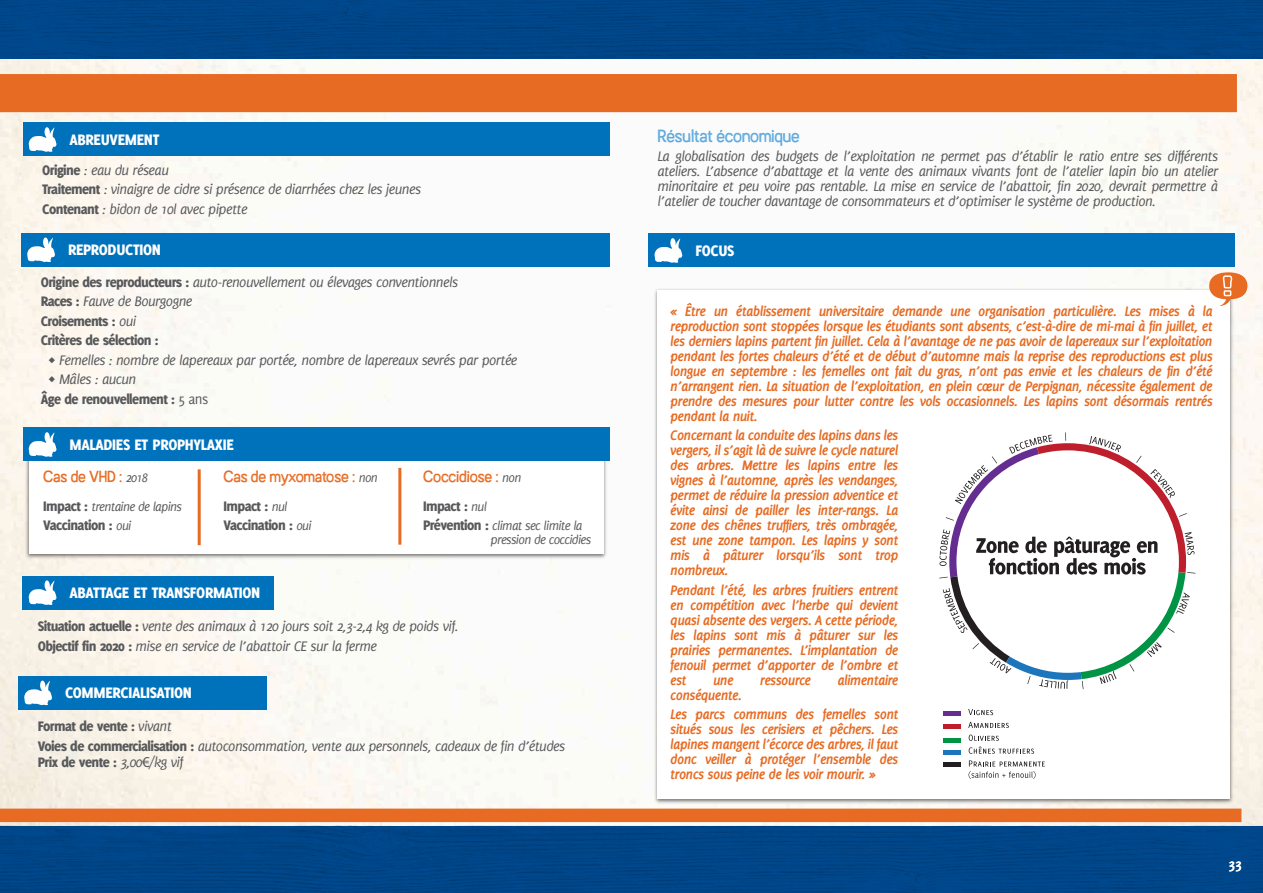
<style>
.page{position:relative;width:1263px;height:893px;background:#fff}
.page>*{position:absolute;margin:0;border:0;box-sizing:border-box;transform-origin:0 0}
.t1{font:800 16.65px "Delicious";letter-spacing:-.02em;color:#fff}
.t2{font:16.5px "Austral Sans Stamp";letter-spacing:-.02em;color:#5da9dd}
.t3{font:italic 700 15.15px/15px "Delicious";letter-spacing:-.045em;color:#e76b22;text-align:justify}
.t4{font:italic 15.15px/19.5px "Delicious";letter-spacing:-.04em;color:#58595b}
.t5{font:800 15.15px/19.5px "Delicious";letter-spacing:-.04em;color:#58595b}
.t6{font:15px "Austral Sans Stamp";letter-spacing:-.015em;color:#e76b22}
.t7{font:700 15px "Delicious";color:#fff}
.t8{font:italic 13.65px/13.5px "Delicious";letter-spacing:-.05em;color:#58595b}
.s1{font-weight:800;font-style:normal}
.s2{font-weight:400;font-style:italic}
.s3{font-weight:400}
.s4{font-family:"Delicious";font-style:italic;font-size:13.65px;color:#58595b}
.s5{font-weight:800;font-style:normal;font-size:15.15px}
.s6{font-weight:400;font-style:italic;font-size:13.65px}
.s7{font-family:"Myriad Pro";font-weight:400}
</style>
<div class="page">
<img style="left:0;top:59px;width:1263px;height:766px">
<img style="left:0;top:0;width:1263px;height:59px">
<img style="left:0;top:825px;width:1263px;height:68px">
<div style="left:0;top:74px;width:1237px;height:38px;background:#e76b22"></div>
<div style="left:0;top:809px;width:1241px;height:13px;background:#e76b22"></div>
<img style="left:24px;top:461px;width:585px;height:99px">
<div style="left:29px;top:450px;width:575px;height:104px;background:#fff"></div>
<img style="left:652px;top:287px;width:583px;height:518px">
<div style="left:657px;top:291px;width:572px;height:508px;background:#fff"></div>
<svg style="left:1209px;top:272px;width:38px;height:34px"></svg>
<div style="left:23px;top:123px;width:586px;height:33px;background:#0072bc"></div>
<svg style="left:29px;top:127px;width:27px;height:25px"></svg>
<div style="left:21px;top:233px;width:588px;height:33px;background:#0072bc"></div>
<svg style="left:27px;top:237px;width:28px;height:25px"></svg>
<div style="left:23px;top:428px;width:586px;height:33px;background:#0072bc"></div>
<svg style="left:29px;top:432px;width:27px;height:25px"></svg>
<hr style="left:198px;top:469px;width:3px;height:76px;background:#e76b22">
<hr style="left:398px;top:468px;width:3px;height:77px;background:#e76b22">
<div style="left:23px;top:576px;width:251px;height:33px;background:#0072bc"></div>
<svg style="left:29px;top:580px;width:27px;height:25px"></svg>
<div style="left:18px;top:676px;width:248px;height:33px;background:#0072bc"></div>
<svg style="left:24px;top:681px;width:28px;height:24px"></svg>
<div style="left:649px;top:234px;width:586px;height:33px;background:#0072bc"></div>
<svg style="left:654px;top:238px;width:28px;height:25px"></svg>
<div style="left:943px;top:711px;width:17px;height:5px;background:#662d91"></div>
<div style="left:943px;top:724px;width:17px;height:5px;background:#bf1e2d"></div>
<div style="left:943px;top:738px;width:17px;height:5px;background:#009444"></div>
<div style="left:943px;top:750px;width:17px;height:5px;background:#1d76bc"></div>
<div style="left:943px;top:762px;width:17px;height:5px;background:#231f20"></div>
<svg style="left:968px;top:709px;width:25px;height:6px"></svg>
<svg style="left:968px;top:722px;width:41px;height:6px"></svg>
<svg style="left:969px;top:734px;width:65px;height:20px"></svg>
<svg style="left:968px;top:760px;width:77px;height:19px"></svg>
<svg style="left:939px;top:432px;width:256px;height:257px"></svg>
<p class="t1" style="left:70px;top:130px;width:91px">ABREUVEMENT</p>
<p class="t4" style="left:42px;top:160px;width:380px"><span class="s1">Origine</span> : eau du réseau<br><span class="s1">Traitement</span> : vinaigre de cidre si présence de diarrhées chez les jeunes<br><span class="s1">Contenant</span> : bidon de 10l avec pipette</p>
<p class="t1" style="left:68px;top:240px;width:94px">REPRODUCTION</p>
<p class="t5" style="left:41px;top:272px;width:419px">Origine des reproducteurs : <span class="s2">auto-renouvellement ou élevages conventionnels </span>Races : <span class="s2">Fauve de Bourgogne<br></span>Croisements : <span class="s2">oui<br></span>Critères de sélection :</p>
<p class="t4" style="left:49px;top:350px;width:470px">◊ Femelles : nombre de lapereaux par portée, nombre de lapereaux sevrés par portée</p>
<p class="t4" style="left:49px;top:369px;width:89px">◊ Mâles : aucun</p>
<p class="t5" style="left:41px;top:389px;width:169px">Âge de renouvellement : <span class="s3">5 ans</span></p>
<p class="t1" style="left:70px;top:435px;width:166px">MALADIES ET PROPHYLAXIE</p>
<p class="t6" style="left:43px;top:465px;width:106px">Cas de VHD : <span class="s4">2018</span></p>
<p class="t8" style="left:43px;top:500px;width:140px"><span class="s5">Impact :</span> trentaine de lapins</p>
<p class="t5" style="left:43px;top:515px;width:90px">Vaccination : <span class="s6">oui</span></p>
<p class="t6" style="left:224px;top:465px;width:156px">Cas de myxomatose : <span class="s4">non</span></p>
<p class="t5" style="left:224px;top:496px;width:90px">Impact : <span class="s6">nul<br></span>Vaccination : <span class="s6">oui</span></p>
<p class="t1" style="left:70px;top:583px;width:192px">ABATTAGE ET TRANSFORMATION</p>
<p class="t6" style="left:423px;top:465px;width:100px">Coccidiose : <span class="s4">non</span></p>
<p class="t5" style="left:423px;top:496px;width:65px">Impact : <span class="s6">nul</span></p>
<p class="t8" style="left:490px;top:519px;width:102px;text-indent:-67px"><span class="s5">Prévention :</span> climat sec limite la pression de coccidies</p>
<p class="t4" style="left:38px;top:616px;width:422px"><span class="s1">Situation actuelle :</span> vente des animaux à 120 jours soit 2,3-2,4 kg de poids vif.<br><span class="s1">Objectif fin 2020 :</span> mise en service de l’abattoir CE sur la ferme</p>
<p class="t1" style="left:65px;top:683px;width:128px">COMMERCIALISATION</p>
<p class="t4" style="left:38px;top:717px;width:529px"><span class="s1">Format de vente :</span> vivant<br><span class="s1">Voies de commercialisation :</span> autoconsommation, vente aux personnels, cadeaux de fin d’études</p>
<p class="t5" style="left:38px;top:752px;width:147px">Prix de vente : <span class="s2">3,00</span><span class="s7">€</span><span class="s2">/kg vif</span></p>
<p class="t2" style="left:657px;top:123px;width:144px">Résultat économique</p>
<p class="t4" style="left:657px;top:148px;width:562px;line-height:15px;text-align:justify">La globalisation des budgets de l’exploitation ne permet pas d’établir le ratio entre ses différents ateliers. L’absence d’abattage et la vente des animaux vivants font de l’atelier lapin bio un atelier minoritaire et peu voire pas rentable. La mise en service de l’abattoir, fin 2020, devrait permettre à l’atelier de toucher davantage de consommateurs et d’optimiser le système de production.</p>
<p class="t1" style="left:695px;top:241px;width:41px">FOCUS</p>
<p class="t3" style="left:670px;top:303px;width:544px">« Être un établissement universitaire demande une organisation particulière. Les mises à la reproduction sont stoppées lorsque les étudiants sont absents, c’est-à-dire de mi-mai à fin juillet, et les derniers lapins partent fin juillet. Cela à l’avantage de ne pas avoir de lapereaux sur l’exploitation pendant les fortes chaleurs d’été et de début d’automne mais la reprise des reproductions est plus longue en septembre : les femelles ont fait du gras, n’ont pas envie et les chaleurs de fin d’été n’arrangent rien. La situation de l’exploitation, en plein cœur de Perpignan, nécessite également de prendre des mesures pour lutter contre les vols occasionnels. Les lapins sont désormais rentrés pendant la nuit.</p>
<p class="t3" style="left:670px;top:428px;width:230px">Concernant la conduite des lapins dans les vergers, il s’agit là de suivre le cycle naturel des arbres. Mettre les lapins entre les vignes à l’automne, après les vendanges, permet de réduire la pression adventice et évite ainsi de pailler les inter-rangs. La zone des chênes truffiers, très ombragée, est une zone tampon. Les lapins y sont mis à pâturer lorsqu’ils sont trop nombreux.</p>
<p class="t3" style="left:670px;top:582px;width:230px">Pendant l’été, les arbres fruitiers entrent en compétition avec l’herbe qui devient quasi absente des vergers. A cette période, les lapins sont mis à pâturer sur les prairies permanentes. L’implantation de fenouil permet d’apporter de l’ombre et est</p>
<p class="t3" style="left:713px;top:672px;width:22px">une</p>
<p class="t3" style="left:760px;top:672px;width:53px">ressource</p>
<p class="t3" style="left:837px;top:672px;width:62px">alimentaire</p>
<p class="t3" style="left:670px;top:685px;width:230px;line-height:19.5px">conséquente.<br>Les parcs communs des femelles sont</p>
<p class="t3" style="left:670px;top:722px;width:230px">situés sous les cerisiers et pêchers. Les lapines mangent l’écorce des arbres, il faut donc veiller à protéger l’ensemble des troncs sous peine de les voir mourir. »</p>
<p class="t7" style="left:1228px;top:855px;width:15px">33</p>
</div>
